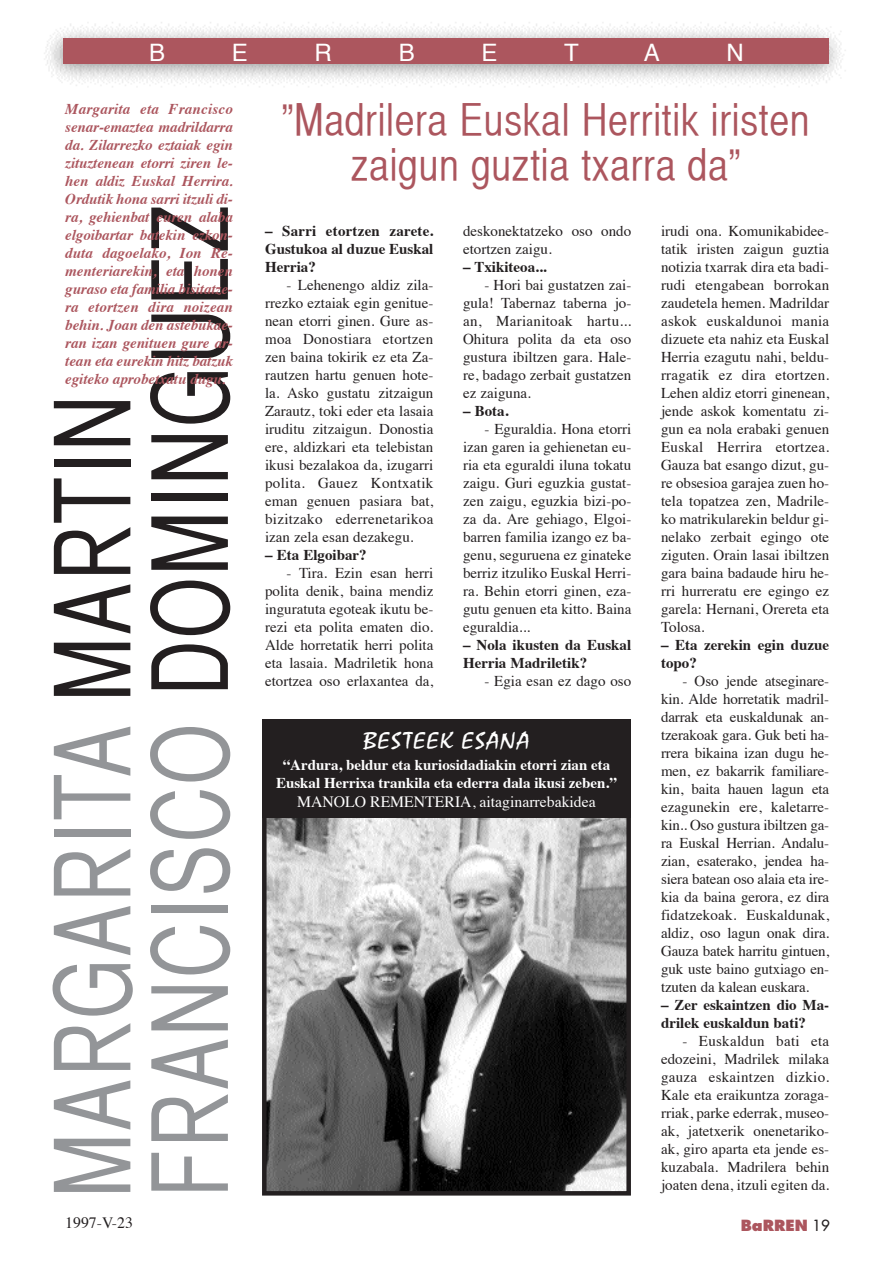
<style>
.page{position:relative;width:893px;height:1263px;background:#fff}
.page>*{position:absolute;margin:0;border:0;box-sizing:border-box;transform-origin:0 0}
.t1{font:105px "Helvetica CY Plain";letter-spacing:.025em;color:#939598;scale:.9 1}
.t2{font:43.5px/45px "Helvetica CY Plain";letter-spacing:.015em;color:#ac565e;text-align:center}
.t3{font:24px "Helvetica";color:#fff}
.t4{font:22.5px "Mistral";letter-spacing:.045em;color:#fff;scale:1.2 1}
.t5{font:15.75px "Times";color:#fff}
.t6{font:15.75px "Times";color:#231f20}
.t7{font:15px/18px "Times";color:#231f20;text-align:justify}
.t8{font:italic 700 15px/18px "Times";letter-spacing:-.005em;color:#ac565e;text-align:justify}
.t9{font:700 15px/18px "Times";color:#231f20}
.t10{font:700 15px/18px "Times";color:#fff;text-align:center}
.t11{font:800 15px "Futura";color:#ac565e}
.s1{color:#231f20}
.s2{font-weight:400;color:#231f20}
</style>
<div class="page">
<img style="left:44px;top:22px;width:802px;height:65px">
<div style="left:64px;top:38px;width:765px;height:26px;background:#ac565e"></div>
<img style="left:267px;top:817px;width:359px;height:373px">
<div style="left:262px;top:794px;width:369px;height:401px;border:4px solid #231f20"></div>
<div style="left:262px;top:719px;width:369px;height:98px;background:#231f20"></div>
<h3 class="t3" style="left:149px;top:43px;width:18px">B</h3>
<h3 class="t3" style="left:232px;top:43px;width:18px">E</h3>
<h3 class="t3" style="left:315px;top:43px;width:19px">r</h3>
<h3 class="t3" style="left:399px;top:43px;width:18px">B</h3>
<h3 class="t3" style="left:481px;top:43px;width:18px">E</h3>
<h3 class="t3" style="left:564px;top:43px;width:16px">t</h3>
<h3 class="t3" style="left:644px;top:43px;width:18px">a</h3>
<h3 class="t3" style="left:726px;top:43px;width:19px">N</h3>
<p class="t8" style="left:65px;top:101px;width:169px">Margarita eta Francisco senar-emaztea madrildarra da. Zilarrezko eztaiak egin zituztenean etorri ziren le&shy;hen aldiz Euskal Herrira.<br>Ordutik hona sarri itzuli di&shy;ra, gehienbat euren alaba elgoibartar batekin ezkon&shy;duta dagoelako, Ion Re&shy;menteriarekin, eta honen guraso eta familia bisitatze&shy;ra etortzen dira noizean behin. Joan den astebukae&shy;ran izan genituen gure ar&shy;tean eta eurekin hitz batzuk egiteko aprobetxatu dugu.</p>
<h2 class="t2" style="left:282px;top:102px;width:530px">”Madrilera Euskal Herritik iristen zaigun guztia txarra da”</h2>
<h1 class="t1" style="left:151px;top:1198px;width:1104px;rotate:-90deg">francisco <span class="s1">doMinGuEZ</span></h1>
<p class="t9" style="left:265px;top:224px;width:170px;text-align:justify">– sarri etortzen zarete.<br>Gustukoa al duzue Euskal Herria?</p>
<p class="t7" style="left:265px;top:278px;width:170px;text-indent:21px">- Lehenengo aldiz zila&shy;rrezko eztaiak egin genitue&shy;nean etorri ginen. Gure as&shy;moa Donostiara etortzen zen baina tokirik ez eta Za&shy;rautzen hartu genuen hote&shy;la. Asko gustatu zitzaigun Zarautz, toki eder eta lasaia iruditu zitzaigun. Donostia ere, aldizkari eta telebistan ikusi bezalakoa da, izugarri polita. Gauez Kontxatik eman genuen pasiara bat, bizitzako ederrenetarikoa izan zela esan dezakegu.</p>
<p class="t9" style="left:265px;top:548px;width:103px">– Eta Elgoibar?</p>
<p class="t7" style="left:265px;top:566px;width:170px;text-indent:21px">- tira. Ezin esan herri polita denik, baina mendiz inguratuta egoteak ikutu be&shy;rezi eta polita ematen dio.<br>Alde horretatik herri polita eta lasaia. Madriletik hona etortzea oso erlaxantea da,</p>
<p class="t7" style="left:463px;top:224px;width:170px">deskonektatzeko oso ondo etortzen zaigu.</p>
<p class="t9" style="left:463px;top:260px;width:85px">– Txikiteoa...</p>
<p class="t7" style="left:463px;top:278px;width:170px;text-indent:21px">- Hori bai gustatzen zai&shy;gula! tabernaz taberna jo&shy;an, Marianitoak hartu...<br>Ohitura polita da eta oso gustura ibiltzen gara. Hale&shy;re, badago zerbait gustatzen ez zaiguna.</p>
<p class="t9" style="left:463px;top:404px;width:47px">– Bota.</p>
<p class="t7" style="left:463px;top:422px;width:170px;text-indent:21px">- Eguraldia. Hona etorri izan garen ia gehienetan eu&shy;ria eta eguraldi iluna tokatu zaigu. Guri eguzkia gustat&shy;zen zaigu, eguzkia bizi-po&shy;za da. Are gehiago, Elgoi&shy;barren familia izango ez ba&shy;genu, seguruena ez ginateke berriz itzuliko Euskal Herri&shy;ra. Behin etorri ginen, eza&shy;gutu genuen eta kitto. Baina eguraldia...</p>
<p class="t9" style="left:463px;top:638px;width:170px">– Nola ikusten da Euskal<br>Herria madriletik?</p>
<p class="t7" style="left:484px;top:674px;width:148px">- Egia esan ez dago oso</p>
<p class="t7" style="left:661px;top:224px;width:170px">irudi ona. Komunikabidee&shy;tatik iristen zaigun guztia notizia txarrak dira eta badi&shy;rudi etengabean borrokan zaudetela hemen. Madrildar askok euskaldunoi mania dizuete eta nahiz eta Euskal Herria ezagutu nahi, beldu&shy;rragatik ez dira etortzen.<br>Lehen aldiz etorri ginenean, jende askok komentatu zi&shy;gun ea nola erabaki genuen Euskal Herrira etortzea.<br>Gauza bat esango dizut, gu&shy;re obsesioa garajea zuen ho&shy;tela topatzea zen, Madrile&shy;ko matrikularekin beldur gi&shy;nelako zerbait egingo ote ziguten. Orain lasai ibiltzen gara baina badaude hiru he&shy;rri hurreratu ere egingo ez garela: Hernani, Orereta eta tolosa.</p>
<p class="t9" style="left:661px;top:638px;width:170px">– Eta zerekin egin duzue topo?</p>
<p class="t7" style="left:661px;top:674px;width:170px;text-indent:21px">- Oso jende atseginare&shy;kin. Alde horretatik madril&shy;darrak eta euskaldunak an&shy;tzerakoak gara. Guk beti ha&shy;rrera bikaina izan dugu he&shy;men, ez bakarrik familiare&shy;kin, baita hauen lagun eta ezagunekin ere, kaletarre&shy;kin.. Oso gustura ibiltzen ga&shy;ra Euskal Herrian. Andalu&shy;zian, esaterako, jendea ha&shy;siera batean oso alaia eta ire&shy;kia da baina gerora, ez dira fidatzekoak. Euskaldunak, aldiz, oso lagun onak dira.<br>Gauza batek harritu gintuen, guk uste baino gutxiago en&shy;tzuten da kalean euskara.</p>
<p class="t9" style="left:661px;top:998px;width:170px">– zer eskaintzen dio ma&shy;drilek euskaldun bati?</p>
<p class="t7" style="left:661px;top:1034px;width:170px;text-indent:21px">- Euskaldun bati eta edozeini, Madrilek milaka gauza eskaintzen dizkio.<br>Kale eta eraikuntza zoraga&shy;rriak, parke ederrak, museo&shy;ak, jatetxerik onenetariko&shy;ak, giro aparta eta jende es&shy;kuzabala. Madrilera behin</p>
<h1 class="t1" style="left:54px;top:1198px;width:893px;rotate:-90deg">MarGarita <span class="s1">Martin</span></h1>
<h3 class="t4" style="left:363px;top:731px;width:140px">BESTEEK ESANA</h3>
<p class="t10" style="left:276px;top:757px;width:342px">“Ardura, beldur eta kuriosidadiakin etorri zian eta<br>Euskal Herrixa trankila eta ederra dala ikusi zeben.”</p>
<p class="t5" style="left:297px;top:795px;width:300px">MANOLO REMENtERIA, aitaginarrebakidea</p>
<p class="t7" style="left:661px;top:1178px;width:170px">joaten dena, itzuli egiten da.</p>
<p class="t6" style="left:65px;top:1217px;width:69px">1997-V-23</p>
<p class="t11" style="left:741px;top:1218px;width:90px">BaRREN <span class="s2">19</span></p>
</div>
